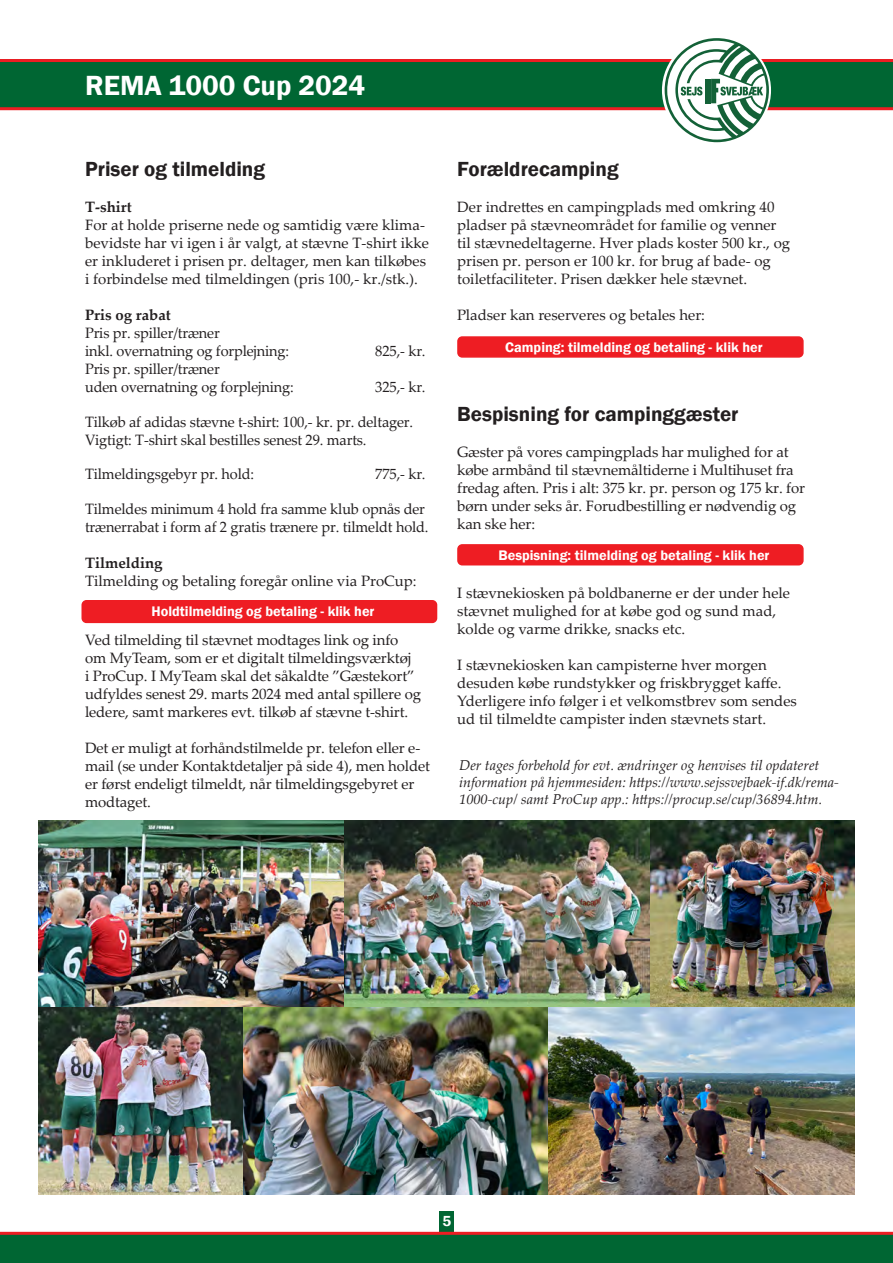
<style>
.page{position:relative;width:893px;height:1263px;background:#fff}
.page>*{position:absolute;margin:0;border:0;box-sizing:border-box;transform-origin:0 0}
.t1{font:600 28.5px "Franklin Gothic";color:#fff}
.t2{font:600 21px "Franklin Gothic";color:#231f20}
.t3{font:15px/18px "Palatino Linotype";letter-spacing:-.01em;color:#231f20}
.t4{font:700 15px "Palatino Linotype";color:#231f20}
.t5{font:600 15px "Franklin Gothic";color:#fff}
.t6{font:italic 14.25px/17.1px "Palatino Linotype";color:#231f20}
.t7{font:600 14.25px "Franklin Gothic";color:#fff}
</style>
<div class="page">
<img style="left:38px;top:821px;width:306px;height:187px">
<img style="left:344px;top:821px;width:307px;height:187px">
<img style="left:651px;top:821px;width:204px;height:187px">
<div style="left:458px;top:545px;width:345px;height:20px;background:#ee1d23;border-radius:4px"></div>
<div style="left:457px;top:544px;width:347px;height:21px;border:2px solid #ee1d23;border-radius:4px"></div>
<div style="left:82px;top:601px;width:354px;height:21px;background:#ee1d23;border-radius:4px"></div>
<div style="left:81px;top:600px;width:356px;height:23px;border:2px solid #ee1d23;border-radius:4px"></div>
<div style="left:0;top:59px;width:893px;height:51px;background:#063"></div>
<hr style="left:0;top:107px;width:893px;height:3px;background:#ee1d23">
<hr style="left:0;top:59px;width:893px;height:3px;background:#ee1d23">
<div style="left:439px;top:1211px;width:15px;height:33px;background:#063"></div>
<div style="left:0;top:1233px;width:893px;height:30px;background:#063"></div>
<hr style="left:0;top:1232px;width:893px;height:3px;background:#ee1d23">
<svg style="left:664px;top:38px;width:105px;height:104px"></svg>
<img style="left:242px;top:1008px;width:307px;height:187px">
<img style="left:549px;top:1008px;width:306px;height:187px">
<img style="left:38px;top:1008px;width:204px;height:187px">
<div style="left:458px;top:337px;width:345px;height:20px;background:#ee1d23;border-radius:4px"></div>
<div style="left:457px;top:336px;width:347px;height:22px;border:2px solid #ee1d23;border-radius:4px"></div>
<p class="t1" style="left:85px;top:68px;width:282px">REMA 1000 Cup 2024</p>
<p class="t2" style="left:85px;top:156px;width:182px">Priser og tilmelding</p>
<p class="t4" style="left:85px;top:197px;width:48px">T-shirt</p>
<p class="t3" style="left:85px;top:216px;width:345px">For at holde priserne nede og samtidig være klima&shy;bevidste har vi igen i år valgt, at stævne T-shirt ikke er inkluderet i prisen pr. deltager, men kan tilkøbes i forbindelse med tilmeldingen (pris 100,- kr./stk.).</p>
<p class="t4" style="left:85px;top:305px;width:87px">Pris og rabat</p>
<p class="t3" style="left:85px;top:324px;width:206px">Pris pr. spiller/træner<br>inkl. overnatning og forplejning:</p>
<p class="t3" style="left:375px;top:342px;width:52px">825,- kr.</p>
<p class="t3" style="left:85px;top:360px;width:210px">Pris pr. spiller/træner<br>uden overnatning og forplejning:</p>
<p class="t3" style="left:375px;top:378px;width:52px">325,- kr.</p>
<p class="t3" style="left:85px;top:412px;width:330px">Tilkøb af adidas stævne t-shirt: 100,- kr. pr. deltager.</p>
<p class="t3" style="left:85px;top:430px;width:283px">Vigtigt: T-shirt skal bestilles senest 29. marts.</p>
<p class="t3" style="left:85px;top:465px;width:171px">Tilmeldingsgebyr pr. hold:</p>
<p class="t3" style="left:375px;top:465px;width:52px">775,- kr.</p>
<p class="t3" style="left:85px;top:499px;width:345px">Tilmeldes minimum 4 hold fra samme klub opnås der trænerrabat i form af 2 gratis trænere pr. tilmeldt hold.</p>
<p class="t4" style="left:85px;top:552px;width:79px">Tilmelding</p>
<p class="t3" style="left:85px;top:571px;width:333px">Tilmelding og betaling foregår online via ProCup:</p>
<p class="t7" style="left:152px;top:603px;width:225px">Holdtilmelding og betaling - klik her</p>
<p class="t3" style="left:85px;top:631px;width:337px">Ved tilmelding til stævnet modtages link og info om MyTeam, som er et digitalt tilmeldingsværktøj<br>i ProCup. I MyTeam skal det såkaldte ”Gæstekort” udfyldes senest 29. marts 2024 med antal spillere og ledere, samt markeres evt. tilkøb af stævne t-shirt.</p>
<p class="t3" style="left:85px;top:739px;width:346px">Det er muligt at forhåndstilmelde pr. telefon eller e&shy;mail (se under Kontaktdetaljer på side 4), men holdet er først endeligt tilmeldt, når tilmeldingsgebyret er modtaget.</p>
<p class="t2" style="left:457px;top:156px;width:163px">Forældrecamping</p>
<p class="t3" style="left:457px;top:198px;width:335px">Der indrettes en campingplads med omkring 40 pladser på stævneområdet for familie og venner til stævnedeltagerne. Hver plads koster 500 kr., og prisen pr. person er 100 kr. for brug af bade- og toiletfaciliteter. Prisen dækker hele stævnet.</p>
<p class="t3" style="left:457px;top:306px;width:249px">Pladser kan reserveres og betales her:</p>
<p class="t7" style="left:505px;top:338px;width:259px">Camping: tilmelding og betaling - klik her</p>
<p class="t2" style="left:457px;top:401px;width:283px">Bespisning for campinggæster</p>
<p class="t3" style="left:457px;top:442px;width:349px">Gæster på vores campingplads har mulighed for at købe armbånd til stævnemåltiderne i Multihuset fra fredag aften. Pris i alt: 375 kr. pr. person og 175 kr. for børn under seks år. Forudbestilling er nødvendig og kan ske her:</p>
<p class="t7" style="left:498px;top:546px;width:273px">Bespisning: tilmelding og betaling - klik her</p>
<p class="t3" style="left:457px;top:583px;width:334px">I stævnekiosken på boldbanerne er der under hele stævnet mulighed for at købe god og sund mad, kolde og varme drikke, snacks etc.</p>
<p class="t3" style="left:457px;top:655px;width:341px">I stævnekiosken kan campisterne hver morgen desuden købe rundstykker og friskbrygget kaffe.<br>Yderligere info følger i et velkomstbrev som sendes ud til tilmeldte campister inden stævnets start.</p>
<p class="t6" style="left:459px;top:755px;width:381px">Der tages forbehold for evt. ændringer og henvises til opdateret information på hjemmesiden: https://www.sejssvejbaek-if.dk/rema-<br>1000-cup/ samt ProCup app.: https://procup.se/cup/36894.htm.</p>
<p class="t5" style="left:442px;top:1212px;width:10px">5</p>
</div>
